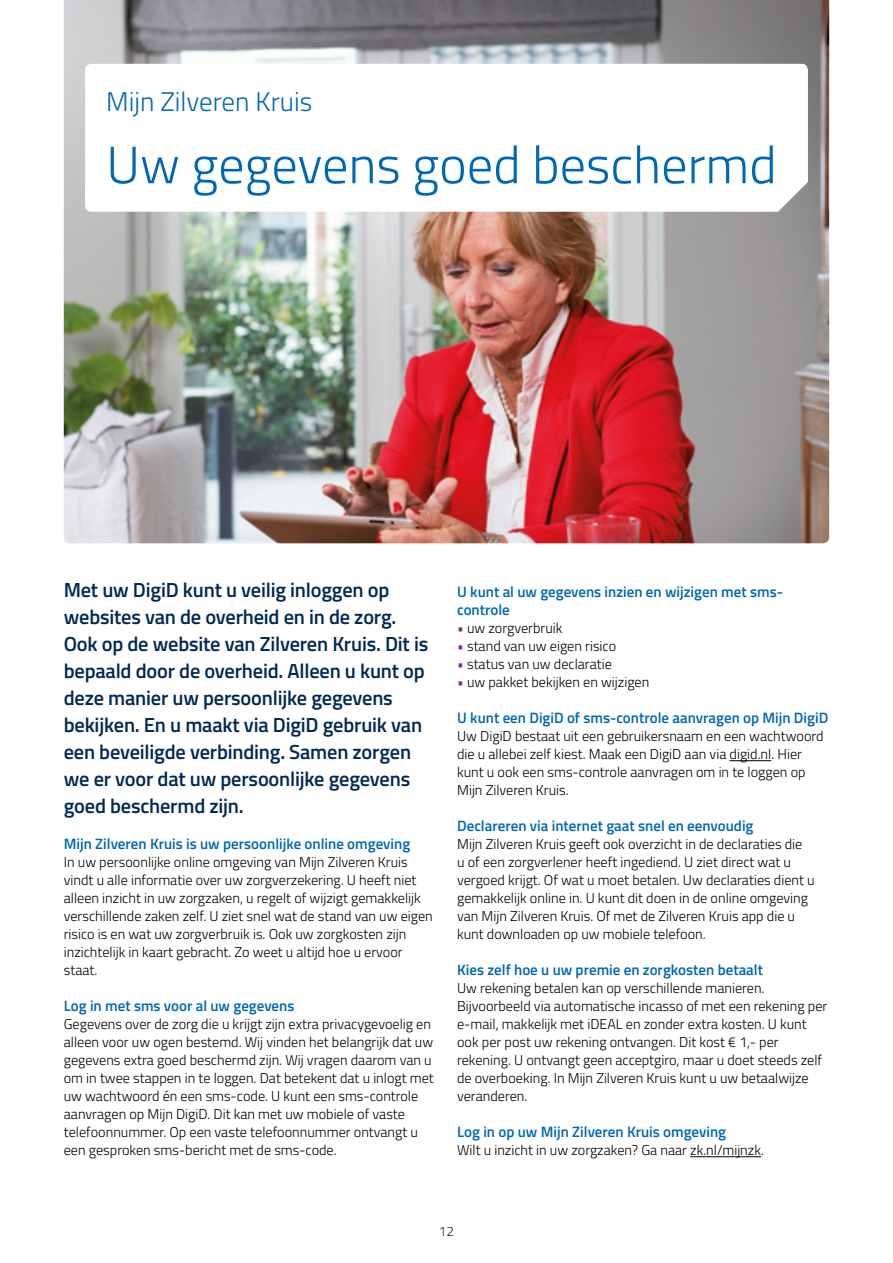
<style>
.page{position:relative;width:893px;height:1263px;background:#fff}
.page>*{position:absolute;margin:0;border:0;box-sizing:border-box;transform-origin:0 0}
.t1{font:300 52.5px "Titillium Web";color:#0067b2}
.t2{font:300 27px "Titillium Web";color:#0067b2}
.t3{font:600 20.4px/27px "Titillium Web";letter-spacing:-.01em;color:#002953}
.t4{font:600 15px/18px "Titillium Web";color:#0067b2}
.t5{font:300 14.25px/18px "Titillium Web";color:#000}
.t6{font:300 13.5px "Titillium Web";color:#002953}
.s1{color:#75328a}
</style>
<div class="page">
<img style="left:64px;top:0;width:765px;height:543px">
<hr style="left:730px;top:760px;width:41px;height:1px;background:#000">
<hr style="left:690px;top:1156px;width:71px;height:1px;background:#000">
<svg style="left:85px;top:64px;width:723px;height:148px"></svg>
<h2 class="t2" style="left:106px;top:82px;width:207px">Mijn Zilveren Kruis</h2>
<h1 class="t1" style="left:106px;top:127px;width:672px">Uw gegevens goed beschermd</h1>
<p class="t3" style="left:64px;top:575px;width:366px">Met uw DigiD kunt u veilig inloggen op websites van de overheid en in de zorg.<br>Ook op de website van Zilveren Kruis. Dit is bepaald door de overheid. Alleen u kunt op deze manier uw persoonlijke gegevens bekijken. En u maakt via DigiD gebruik van een beveiligde verbinding. Samen zorgen we er voor dat uw persoonlijke gegevens goed beschermd zijn.</p>
<p class="t4" style="left:64px;top:834px;width:348px">Mijn Zilveren Kruis is uw persoonlijke online omgeving</p>
<p class="t5" style="left:64px;top:853px;width:371px">In uw persoonlijke online omgeving van Mijn Zilveren Kruis vindt u alle informatie over uw zorgverzekering. U heeft niet alleen inzicht in uw zorgzaken, u regelt of wijzigt gemakkelijk verschillende zaken zelf. U ziet snel wat de stand van uw eigen risico is en wat uw zorgverbruik is. Ook uw zorgkosten zijn inzichtelijk in kaart gebracht. Zo weet u altijd hoe u ervoor staat.</p>
<p class="t4" style="left:64px;top:996px;width:232px">Log in met sms voor al uw gegevens</p>
<p class="t5" style="left:64px;top:1015px;width:372px">Gegevens over de zorg die u krijgt zijn extra privacygevoelig en alleen voor uw ogen bestemd. Wij vinden het belangrijk dat uw gegevens extra goed beschermd zijn. Wij vragen daarom van u om in twee stappen in te loggen. Dat betekent dat u inlogt met uw wachtwoord én een sms-code. U kunt een sms-controle aanvragen op Mijn DigiD. Dit kan met uw mobiele of vaste telefoonnummer. Op een vaste telefoonnummer ontvangt u een gesproken sms-bericht met de sms-code.</p>
<p class="t4" style="left:457px;top:582px;width:326px">U kunt al uw gegevens inzien en wijzigen met sms&shy;controle</p>
<p class="t5" style="left:457px;top:619px;width:107px"><span class="s1">•</span> uw zorgverbruik</p>
<p class="t5" style="left:457px;top:637px;width:161px"><span class="s1">•</span> stand van uw eigen risico</p>
<p class="t5" style="left:457px;top:655px;width:156px"><span class="s1">•</span> status van uw declaratie</p>
<p class="t5" style="left:457px;top:673px;width:194px"><span class="s1">•</span> uw pakket bekijken en wijzigen</p>
<p class="t4" style="left:457px;top:708px;width:373px">U kunt een DigiD of sms-controle aanvragen op Mijn DigiD</p>
<p class="t5" style="left:457px;top:727px;width:368px">Uw DigiD bestaat uit een gebruikersnaam en een wachtwoord die u allebei zelf kiest. Maak een DigiD aan via digid.nl. Hier kunt u ook een sms-controle aanvragen om in te loggen op Mijn Zilveren Kruis.</p>
<p class="t4" style="left:457px;top:816px;width:298px">Declareren via internet gaat snel en eenvoudig</p>
<p class="t5" style="left:457px;top:835px;width:359px">Mijn Zilveren Kruis geeft ook overzicht in de declaraties die<br>u of een zorgverlener heeft ingediend. U ziet direct wat u vergoed krijgt. Of wat u moet betalen. Uw declaraties dient u gemakkelijk online in. U kunt dit doen in de online omgeving van Mijn Zilveren Kruis. Of met de Zilveren Kruis app die u kunt downloaden op uw mobiele telefoon.</p>
<p class="t4" style="left:457px;top:960px;width:307px">Kies zelf hoe u uw premie en zorgkosten betaalt</p>
<p class="t5" style="left:457px;top:979px;width:372px">Uw rekening betalen kan op verschillende manieren.<br>Bijvoorbeeld via automatische incasso of met een rekening per e-mail, makkelijk met iDEAL en zonder extra kosten. U kunt ook per post uw rekening ontvangen. Dit kost € 1,- per rekening. U ontvangt geen acceptgiro, maar u doet steeds zelf de overboeking. In Mijn Zilveren Kruis kunt u uw betaalwijze veranderen.</p>
<p class="t4" style="left:457px;top:1122px;width:270px">Log in op uw Mijn Zilveren Kruis omgeving</p>
<p class="t5" style="left:457px;top:1141px;width:308px">Wilt u inzicht in uw zorgzaken? Ga naar zk.nl/mijnzk.</p>
<p class="t6" style="left:439px;top:1221px;width:17px">12</p>
</div>
